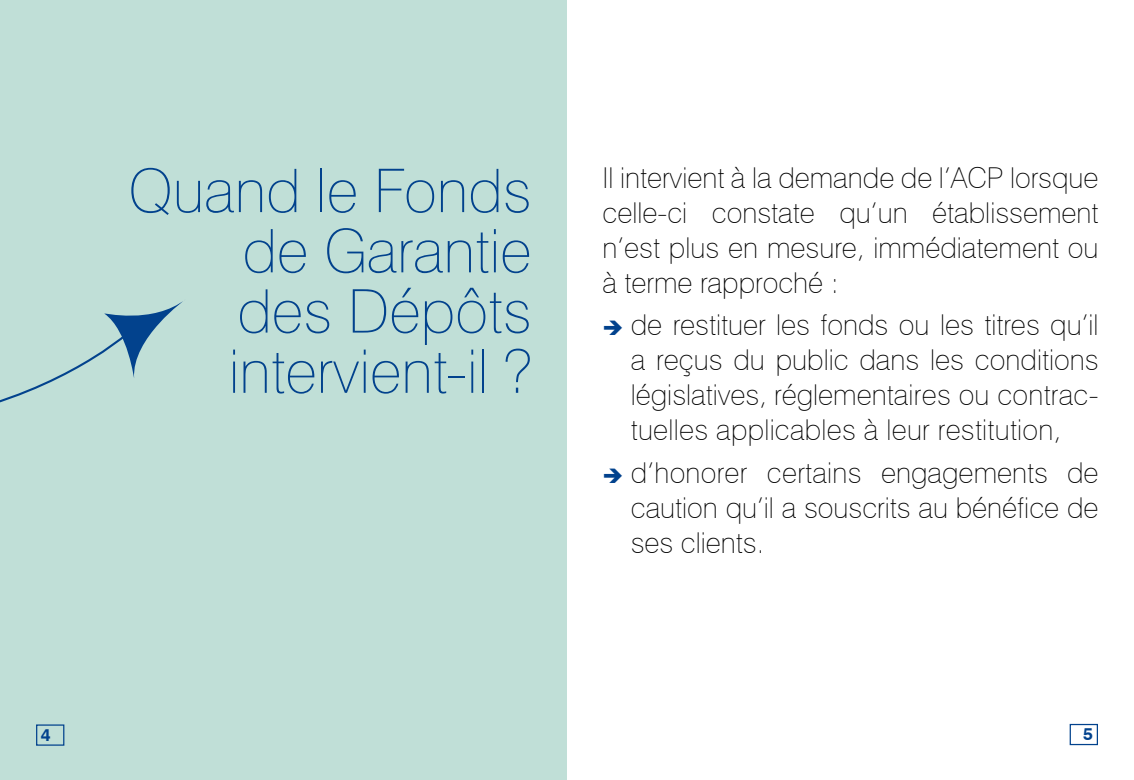
<style>
.page{position:relative;width:1134px;height:780px;background:#fff}
.page>*{position:absolute;margin:0;border:0;box-sizing:border-box;transform-origin:0 0}
.t1{font:100 60.25px/60.2px "Swiss 721 BT";color:#02428d;text-align:justify}
.t2{font:100 28.75px/35px "Swiss 721 BT";color:#000;text-align:justify}
.t3{font:700 17.5px "Swiss 721 BT";color:#02428d}
</style>
<div class="page">
<div style="left:1070px;top:723px;width:28px;height:22px;border:1px solid #02428d"></div>
<div style="left:0;top:0;width:567px;height:780px;background:#c0dfd7"></div>
<svg style="left:126px;top:301px;width:57px;height:77px"></svg>
<svg style="left:0;top:313px;width:126px;height:90px"></svg>
<div style="left:36px;top:724px;width:28px;height:21px;border:1px solid #02428d"></div>
<p class="t3" style="left:41px;top:723px;width:11px">4</p>
<h1 class="t1" style="left:229px;top:160px;width:304px;text-indent:-101px">Quand le Fonds de Garantie des Dépôts intervient-il ?</h1>
<p class="t2" style="left:602px;top:160px;width:498px">Il intervient à la demande de l’ACP lorsque celle-ci constate qu’un établissement n’est plus en mesure, immédiatement ou à terme rapproché :</p>
<p class="t2" style="left:631px;top:307px;width:469px">de restituer les fonds ou les titres qu’il a reçus du public dans les conditions législatives, réglementaires ou contrac&shy;tuelles applicables à leur restitution,</p>
<p class="t2" style="left:631px;top:454px;width:469px">d’honorer certains engagements de caution qu’il a souscrits au bénéfice de ses clients.</p>
<p class="t3" style="left:1083px;top:723px;width:11px">5</p>
</div>
